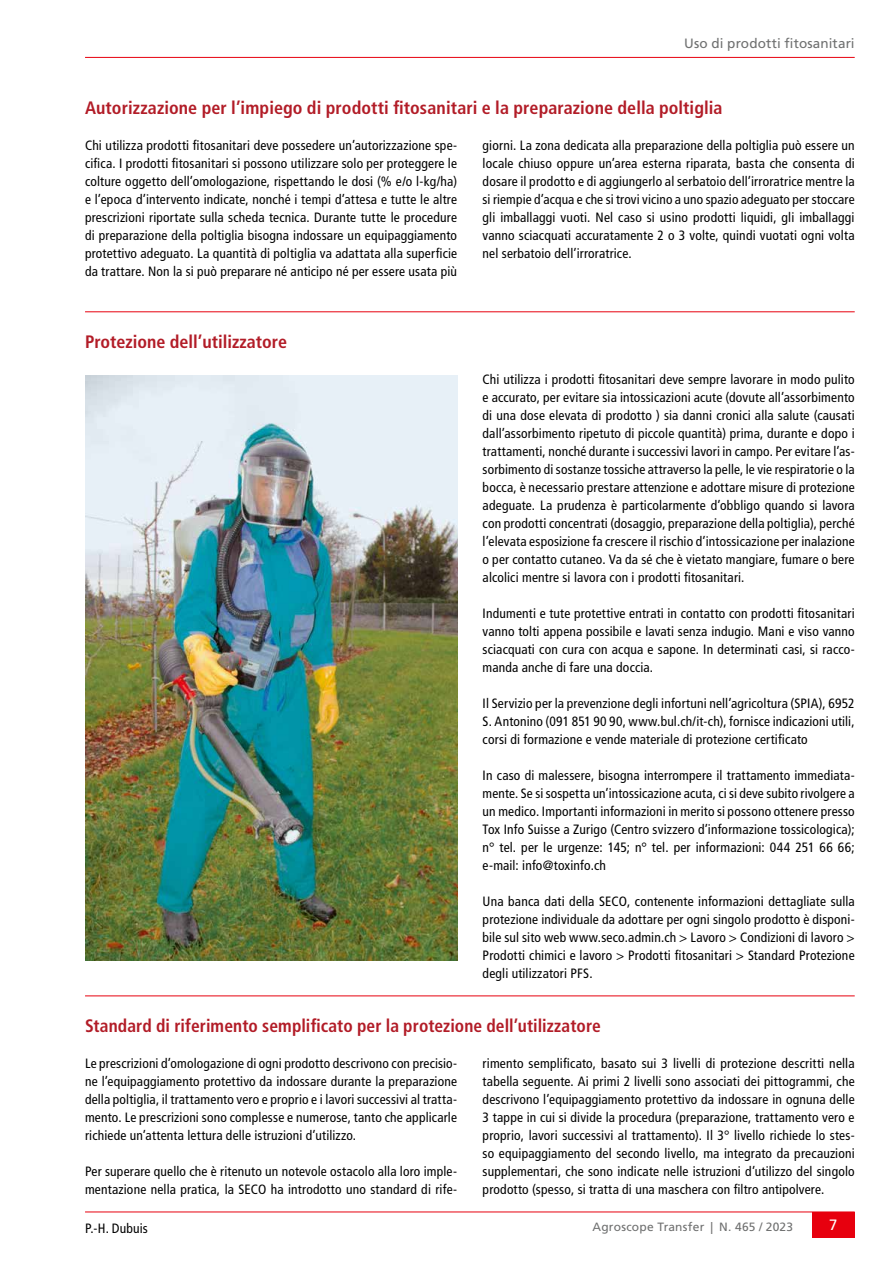
<style>
.page{position:relative;width:893px;height:1263px;background:#fff}
.page>*{position:absolute;margin:0;border:0;box-sizing:border-box;transform-origin:0 0}
.t1{font:700 condensed 18px "Frutiger LT Std";color:#b21c27}
.t2{font:15px "Frutiger LT Std";color:#fff}
.t3{font:condensed 13.5px/18px "Frutiger LT Std";letter-spacing:.01em;color:#000;text-align:justify}
.t4{font:13.5px "Frutiger LT Std";letter-spacing:.01em;color:#6f7070}
.t5{font:12px "Frutiger LT Std";letter-spacing:.015em;color:#6f7070}
</style>
<div class="page">
<hr style="left:85px;top:57px;width:770px;height:1px;background:#e7000e">
<hr style="left:85px;top:1211px;width:770px;height:1px;background:#e7000e">
<div style="left:812px;top:1212px;width:43px;height:25px;background:#e7000e"></div>
<hr style="left:85px;top:995px;width:770px;height:1px;background:#e7000e">
<hr style="left:85px;top:311px;width:770px;height:1px;background:#e7000e">
<img style="left:85px;top:376px;width:372px;height:584px">
<p class="t4" style="left:684px;top:36px;width:172px">Uso di prodotti fitosanitari</p>
<h1 class="t1" style="left:85px;top:97px;width:639px">Autorizzazione per l’impiego di prodotti fitosanitari e la preparazione della poltiglia</h1>
<p class="t3" style="left:85px;top:137px;width:374px">Chi utilizza prodotti fitosanitari deve possedere un’autorizzazione spe&shy;cifica. I prodotti fitosanitari si possono utilizzare solo per proteggere le colture oggetto dell’omologazione, rispettando le dosi (% e/o l-kg/ha) e l’epoca d’intervento indicate, nonché i tempi d’attesa e tutte le altre prescrizioni riportate sulla scheda tecnica. Durante tutte le procedure di preparazione della poltiglia bisogna indossare un equipaggiamento protettivo adeguato. La quantità di poltiglia va adattata alla superficie da trattare. Non la si può preparare né anticipo né per essere usata più</p>
<p class="t3" style="left:483px;top:137px;width:374px">giorni. La zona dedicata alla preparazione della poltiglia può essere un locale chiuso oppure un’area esterna riparata, basta che consenta di dosare il prodotto e di aggiungerlo al serbatoio dell’irroratrice mentre la si riempie d’acqua e che si trovi vicino a uno spazio adeguato per stoccare gli imballaggi vuoti. Nel caso si usino prodotti liquidi, gli imballaggi vanno sciacquati accuratamente 2 o 3 volte, quindi vuotati ogni volta nel serbatoio dell’irroratrice.</p>
<h1 class="t1" style="left:85px;top:331px;width:203px">Protezione dell’utilizzatore</h1>
<p class="t3" style="left:483px;top:371px;width:374px">Chi utilizza i prodotti fitosanitari deve sempre lavorare in modo pulito e accurato, per evitare sia intossicazioni acute (dovute all’assorbimento di una dose elevata di prodotto ) sia danni cronici alla salute (causati dall’assorbimento ripetuto di piccole quantità) prima, durante e dopo i trattamenti, nonché durante i successivi lavori in campo. Per evitare l’as&shy;sorbimento di sostanze tossiche attraverso la pelle, le vie respiratorie o la bocca, è necessario prestare attenzione e adottare misure di protezione adeguate. La prudenza è particolarmente d’obbligo quando si lavora con prodotti concentrati (dosaggio, preparazione della poltiglia), perché l’elevata esposizione fa crescere il rischio d’intossicazione per inalazione o per contatto cutaneo. Va da sé che è vietato mangiare, fumare o bere alcolici mentre si lavora con i prodotti fitosanitari.</p>
<p class="t3" style="left:483px;top:605px;width:374px">Indumenti e tute protettive entrati in contatto con prodotti fitosanitari vanno tolti appena possibile e lavati senza indugio. Mani e viso vanno sciacquati con cura con acqua e sapone. In determinati casi, si racco&shy;manda anche di fare una doccia.</p>
<p class="t3" style="left:483px;top:695px;width:374px">Il Servizio per la prevenzione degli infortuni nell’agricoltura (SPIA), 6952<br>S. Antonino (091 851 90 90, www.bul.ch/it-ch), fornisce indicazioni utili, corsi di formazione e vende materiale di protezione certificato</p>
<p class="t3" style="left:483px;top:767px;width:374px">In caso di malessere, bisogna interrompere il trattamento immediata&shy;mente. Se si sospetta un’intossicazione acuta, ci si deve subito rivolgere a un medico. Importanti informazioni in merito si possono ottenere presso Tox Info Suisse a Zurigo (Centro svizzero d’informazione tossicologica); n° tel. per le urgenze: 145; n° tel. per informazioni: 044 251 66 66; e-mail: info@toxinfo.ch</p>
<p class="t3" style="left:483px;top:893px;width:374px">Una banca dati della SECO, contenente informazioni dettagliate sulla protezione individuale da adottare per ogni singolo prodotto è disponi&shy;bile sul sito web www.seco.admin.ch &gt; Lavoro &gt; Condizioni di lavoro &gt; Prodotti chimici e lavoro &gt; Prodotti fitosanitari &gt; Standard Protezione degli utilizzatori PFS.</p>
<h1 class="t1" style="left:85px;top:1015px;width:517px">Standard di riferimento semplificato per la protezione dell’utilizzatore</h1>
<p class="t3" style="left:85px;top:1055px;width:374px">Le prescrizioni d’omologazione di ogni prodotto descrivono con precisio&shy;ne l’equipaggiamento protettivo da indossare durante la preparazione della poltiglia, il trattamento vero e proprio e i lavori successivi al tratta&shy;mento. Le prescrizioni sono complesse e numerose, tanto che applicarle richiede un’attenta lettura delle istruzioni d’utilizzo.</p>
<p class="t3" style="left:85px;top:1163px;width:374px">Per superare quello che è ritenuto un notevole ostacolo alla loro imple&shy;mentazione nella pratica, la SECO ha introdotto uno standard di rife-</p>
<p class="t3" style="left:483px;top:1055px;width:374px">rimento semplificato, basato sui 3 livelli di protezione descritti nella tabella seguente. Ai primi 2 livelli sono associati dei pittogrammi, che descrivono l’equipaggiamento protettivo da indossare in ognuna delle 3 tappe in cui si divide la procedura (preparazione, trattamento vero e proprio, lavori successivi al trattamento). Il 3° livello richiede lo stes&shy;so equipaggiamento del secondo livello, ma integrato da precauzioni supplementari, che sono indicate nelle istruzioni d’utilizzo del singolo prodotto (spesso, si tratta di una maschera con filtro antipolvere.</p>
<p class="t3" style="left:85px;top:1219px;width:64px">P.-H. Dubuis</p>
<p class="t5" style="left:593px;top:1219px;width:202px">Agroscope Transfer | N. 465 / 2023</p>
<p class="t2" style="left:829px;top:1216px;width:10px">7</p>
</div>
